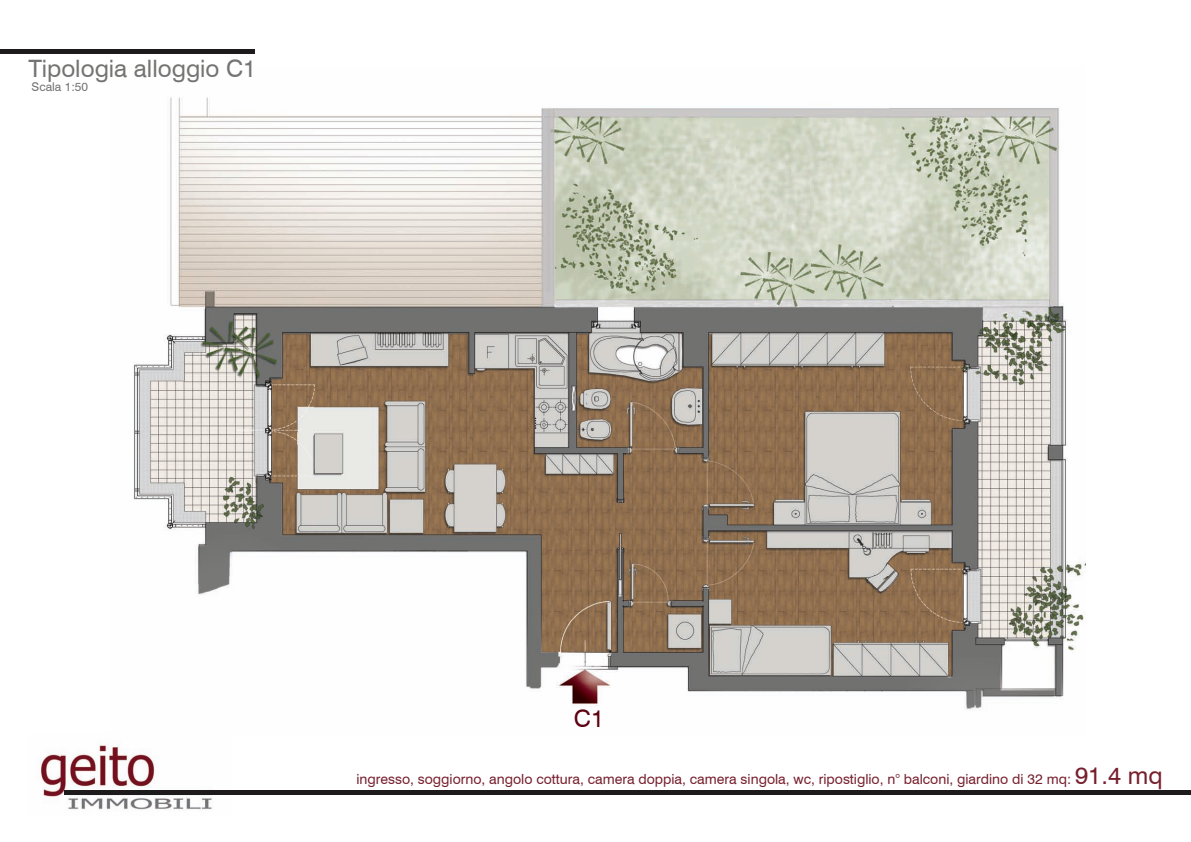
<style>
.page{position:relative;width:1191px;height:842px;background:#fff}
.page>*{position:absolute;margin:0;border:0;box-sizing:border-box;transform-origin:0 0}
.t1{font:24px "Swiss 721 BT";color:#747473}
.t2{font:24px "Swiss 721 BT";color:#5c0110}
.t3{font:14px "Swiss 721 BT";color:#77202d}
.t4{font:12px "Swiss 721 BT";color:#747473}
.s1{font-size:24px}
</style>
<div class="page">
<img style="left:133px;top:97px;width:952px;height:614px">
<img style="left:40px;top:745px;width:191px;height:65px">
<hr style="left:64px;top:790px;width:1127px;height:4px;background:#1e1b1c">
<div style="left:0;top:49px;width:254px;height:5px;background:#1e1b1c"></div>
<p class="t1" style="left:28px;top:54px;width:230px">Tipologia alloggio C1</p>
<p class="t4" style="left:32px;top:80px;width:58px">Scala 1:50</p>
<p class="t2" style="left:574px;top:703px;width:32px">C1</p>
<p class="t3" style="left:356px;top:770px;width:807px">ingresso, soggiorno, angolo cottura, camera doppia, camera singola, wc, ripostiglio, n° balconi, giardino di 32 mq: <span class="s1">91.4 mq</span></p>
</div>
